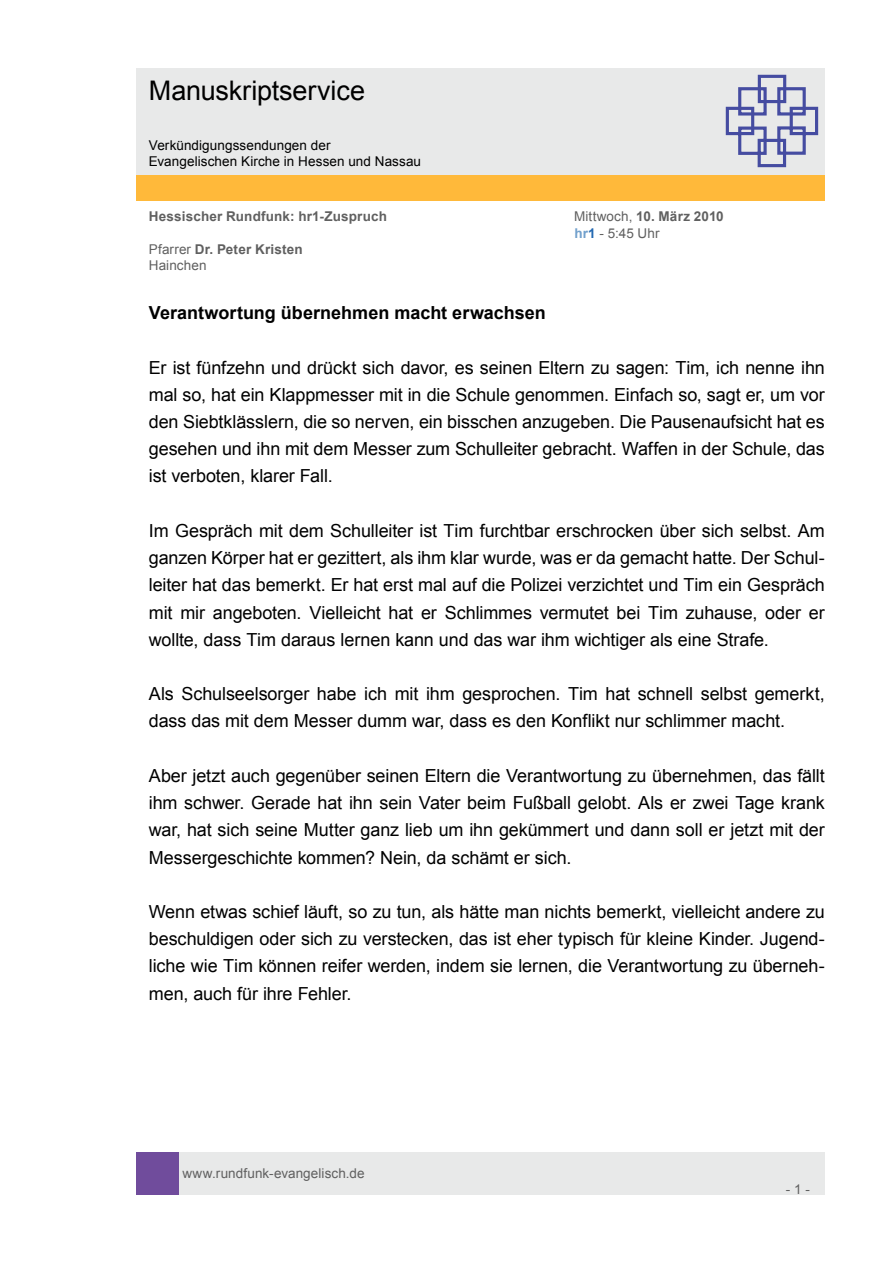
<style>
.page{position:relative;width:893px;height:1263px;background:#fff}
.page>*{position:absolute;margin:0;border:0;box-sizing:border-box;transform-origin:0 0}
.t1{font:27px "Arial";letter-spacing:-.005em;color:#000}
.t2{font:18px/27.2px "Arial";letter-spacing:-.005em;color:#000;text-align:justify}
.t3{font:700 18px "Arial";color:#000}
.t4{font:13.5px/16.2px "Arial";letter-spacing:.005em;color:#606060}
.t5{font:13.5px/16.2px "Arial";letter-spacing:.005em;color:#000}
.t6{font:700 13.5px "Arial";letter-spacing:.015em;color:#606060}
.s1{font-weight:700}
.s2{font-weight:700;color:#71a0cc}
.s3{font-weight:700;color:#2369b2}
</style>
<div class="page">
<div style="left:179px;top:1152px;width:646px;height:43px;background:#e8e9e9"></div>
<div style="left:136px;top:1152px;width:43px;height:43px;background:#704c9c"></div>
<div style="left:136px;top:175px;width:689px;height:26px;background:#ffb93a"></div>
<div style="left:136px;top:68px;width:689px;height:106px;background:#e8e9e9"></div>
<svg style="left:725px;top:74px;width:94px;height:94px"></svg>
<h1 class="t1" style="left:149px;top:73px;width:218px">Manuskriptservice</h1>
<p class="t5" style="left:149px;top:137px;width:274px">Verkündigungssendungen der<br>Evangelischen Kirche in Hessen und Nassau</p>
<p class="t6" style="left:149px;top:208px;width:240px">Hessischer Rundfunk: hr1-Zuspruch</p>
<p class="t4" style="left:574px;top:209px;width:151px">Mittwoch, <span class="s1">10. März 2010 </span><span class="s2">hr</span><span class="s3">1</span> - 5:45 Uhr</p>
<p class="t4" style="left:149px;top:241px;width:155px">Pfarrer <span class="s1">Dr. Peter Kristen<br></span>Hainchen</p>
<p class="t3" style="left:149px;top:301px;width:398px">Verantwortung übernehmen macht erwachsen</p>
<p class="t2" style="left:149px;top:354px;width:677px">Er ist fünfzehn und drückt sich davor, es seinen Eltern zu sagen: Tim, ich nenne ihn mal so, hat ein Klappmesser mit in die Schule genommen. Einfach so, sagt er, um vor den Siebtklässlern, die so nerven, ein bisschen anzugeben. Die Pausenaufsicht hat es gesehen und ihn mit dem Messer zum Schulleiter gebracht. Waffen in der Schule, das ist verboten, klarer Fall.</p>
<p class="t2" style="left:149px;top:517px;width:678px">Im Gespräch mit dem Schulleiter ist Tim furchtbar erschrocken über sich selbst. Am ganzen Körper hat er gezittert, als ihm klar wurde, was er da gemacht hatte. Der Schul&shy;leiter hat das bemerkt. Er hat erst mal auf die Polizei verzichtet und Tim ein Gespräch mit mir angeboten. Vielleicht hat er Schlimmes vermutet bei Tim zuhause, oder er wollte, dass Tim daraus lernen kann und das war ihm wichtiger als eine Strafe.</p>
<p class="t2" style="left:149px;top:680px;width:677px">Als Schulseelsorger habe ich mit ihm gesprochen. Tim hat schnell selbst gemerkt, dass das mit dem Messer dumm war, dass es den Konflikt nur schlimmer macht.</p>
<p class="t2" style="left:149px;top:762px;width:678px">Aber jetzt auch gegenüber seinen Eltern die Verantwortung zu übernehmen, das fällt ihm schwer. Gerade hat ihn sein Vater beim Fußball gelobt. Als er zwei Tage krank war, hat sich seine Mutter ganz lieb um ihn gekümmert und dann soll er jetzt mit der Messergeschichte kommen? Nein, da schämt er sich.</p>
<p class="t2" style="left:149px;top:898px;width:678px">Wenn etwas schief läuft, so zu tun, als hätte man nichts bemerkt, vielleicht andere zu beschuldigen oder sich zu verstecken, das ist eher typisch für kleine Kinder. Jugend&shy;liche wie Tim können reifer werden, indem sie lernen, die Verantwortung zu überneh&shy;men, auch für ihre Fehler.</p>
<p class="t4" style="left:182px;top:1165px;width:184px">www.rundfunk-evangelisch.de</p>
<p class="t4" style="left:786px;top:1181px;width:26px">- 1 -</p>
</div>
